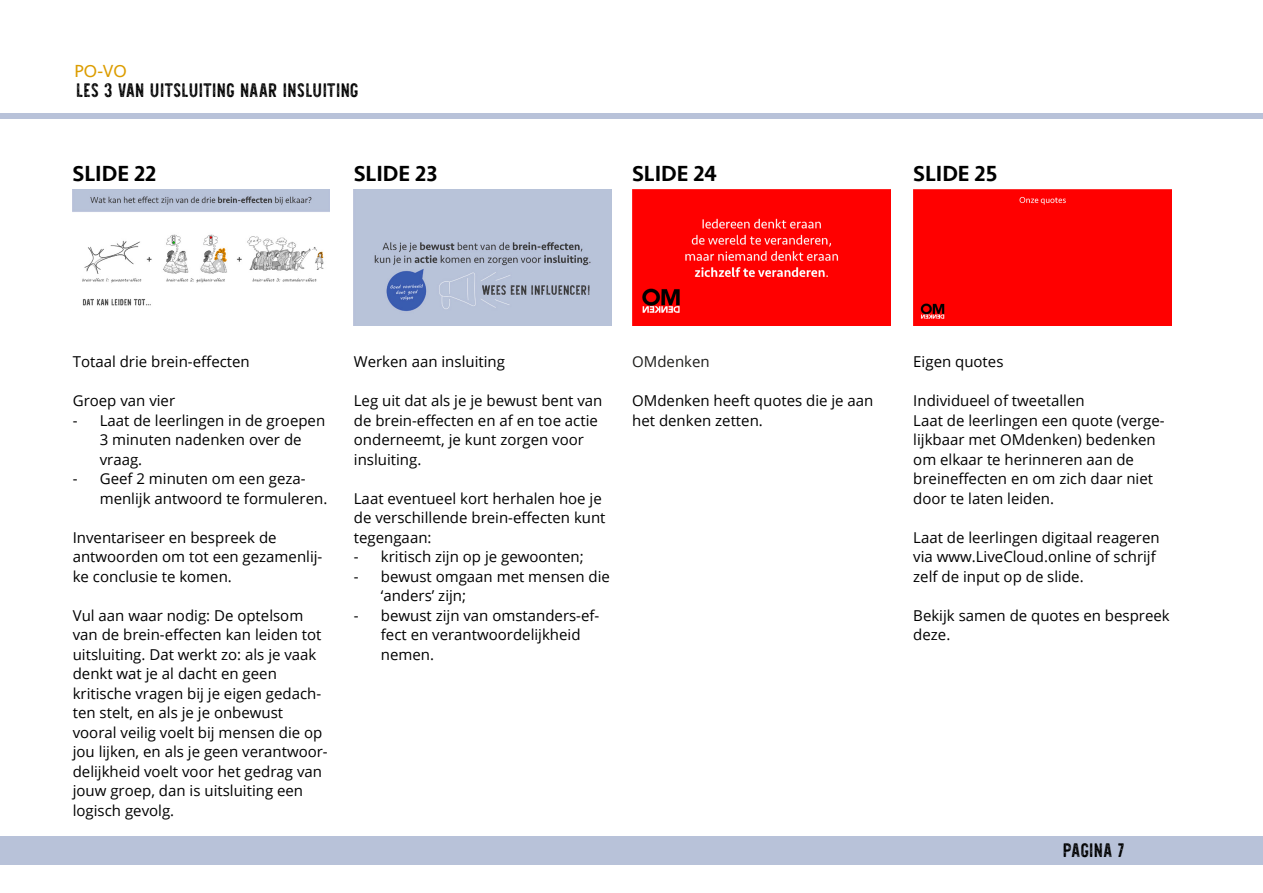
<style>
.page{position:relative;width:1263px;height:893px;background:#fff}
.page>*{position:absolute;margin:0;border:0;box-sizing:border-box;transform-origin:0 0}
.t1{font:500 22.5px "Seravek";color:#000}
.t2{font:19.5px "Shaimus Printed";letter-spacing:-.02em;color:#000}
.t3{font:18px "Seravek";color:#dc9d00}
.t4{font:15px/19.5px "Open Sans";color:#000}
.t5{font:15px "Open Sans";color:#1d1d1b}
</style>
<div class="page">
<div style="left:0;top:836px;width:1263px;height:29px;background:#b8c2d9"></div>
<div style="left:0;top:113px;width:1263px;height:6px;background:#b8c2d9"></div>
<img style="left:632px;top:189px;width:258px;height:137px">
<div style="left:914px;top:189px;width:257px;height:137px;background:#f00"></div>
<img style="left:72px;top:189px;width:257px;height:117px">
<img style="left:354px;top:189px;width:258px;height:137px">
<p class="t3" style="left:75px;top:57px;width:54px">PO-VO</p>
<h2 class="t2" style="left:76px;top:76px;width:284px">LES 3 VAN UITSLUITING NAAR INSLUITING</h2>
<h1 class="t1" style="left:73px;top:160px;width:85px">SLIDE 22</h1>
<h1 class="t1" style="left:354px;top:160px;width:85px">SLIDE 23</h1>
<h1 class="t1" style="left:632px;top:160px;width:86px">SLIDE 24</h1>
<h1 class="t1" style="left:913px;top:160px;width:86px">SLIDE 25</h1>
<p class="t4" style="left:73px;top:352px;width:179px">Totaal drie brein-effecten</p>
<p class="t4" style="left:73px;top:391px;width:104px">Groep van vier</p>
<p class="t4" style="left:100px;top:410px;width:227px;text-indent:-27px">- Laat de leerlingen in de groepen<br>3 minuten nadenken over de vraag.</p>
<p class="t4" style="left:100px;top:469px;width:229px;text-indent:-27px">- Geef 2 minuten om een geza&shy;menlijk antwoord te formuleren.</p>
<p class="t4" style="left:73px;top:527px;width:251px">Inventariseer en bespreek de antwoorden om tot een gezamenlij&shy;ke conclusie te komen.</p>
<p class="t4" style="left:73px;top:605px;width:257px">Vul aan waar nodig: De optelsom van de brein-effecten kan leiden tot uitsluiting. Dat werkt zo: als je vaak denkt wat je al dacht en geen kritische vragen bij je eigen gedach&shy;ten stelt, en als je je onbewust vooral veilig voelt bij mensen die op jou lijken, en als je geen verantwoor&shy;delijkheid voelt voor het gedrag van jouw groep, dan is uitsluiting een logisch gevolg.</p>
<p class="t4" style="left:354px;top:352px;width:153px">Werken aan insluiting</p>
<p class="t4" style="left:354px;top:391px;width:250px">Leg uit dat als je je bewust bent van de brein-effecten en af en toe actie onderneemt, je kunt zorgen voor insluiting.</p>
<p class="t4" style="left:354px;top:488px;width:253px">Laat eventueel kort herhalen hoe je de verschillende brein-effecten kunt tegengaan:</p>
<p class="t4" style="left:354px;top:547px;width:231px">- kritisch zijn op je gewoonten;</p>
<p class="t4" style="left:381px;top:566px;width:231px;text-indent:-27px">- bewust omgaan met mensen die ‘anders’ zijn;</p>
<p class="t4" style="left:381px;top:605px;width:220px;text-indent:-27px">- bewust zijn van omstanders-ef&shy;fect en verantwoordelijkheid nemen.</p>
<p class="t5" style="left:632px;top:351px;width:79px">OMdenken</p>
<p class="t4" style="left:632px;top:391px;width:243px">OMdenken heeft quotes die je aan het denken zetten.</p>
<p class="t4" style="left:913px;top:352px;width:92px">Eigen quotes</p>
<p class="t4" style="left:913px;top:391px;width:253px">Individueel of tweetallen<br>Laat de leerlingen een quote (verge&shy;lijkbaar met OMdenken) bedenken om elkaar te herinneren aan de breineffecten en om zich daar niet door te laten leiden.</p>
<p class="t4" style="left:913px;top:527px;width:248px">Laat de leerlingen digitaal reageren via www.LiveCloud.online of schrijf zelf de input op de slide.</p>
<p class="t4" style="left:913px;top:605px;width:258px">Bekijk samen de quotes en bespreek deze.</p>
<h2 class="t2" style="left:1063px;top:835px;width:64px">PAGINA 7</h2>
</div>
